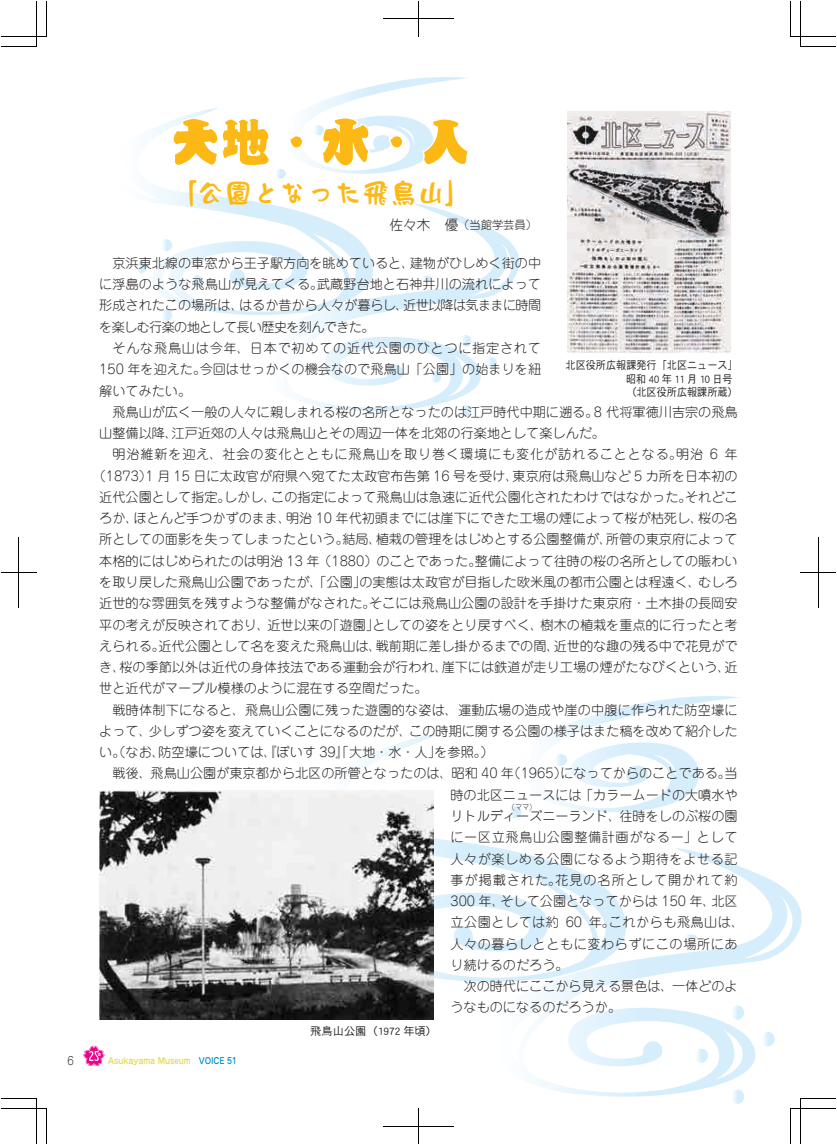
<style>
.page{position:relative;width:837px;height:1145px;background:#fff}
.page>*{position:absolute;margin:0;border:0;box-sizing:border-box;transform-origin:0 0}
.t1{font:50px "DC Kago Moji Std W12";color:#fcb814}
.t2{font:27.5px "DF Ru Lei A Std W9";color:#fcb814}
.t3{font:300 13.12px "Jun 101 Pro";color:#231f20}
.t4{font:300 13.12px "Jun 101 Pro";letter-spacing:.065em;color:#231f20}
.t5{font:300 13.12px "Jun 101 Pro";letter-spacing:.045em;color:#231f20}
.t6{font:300 13.12px "Jun 101 Pro";letter-spacing:.06em;color:#231f20}
.t7{font:300 13.12px "Jun 101 Pro";letter-spacing:-.05em;color:#231f20}
.t8{font:300 13.12px "Jun 101 Pro";letter-spacing:.04em;color:#231f20}
.t9{font:300 13.12px "Jun 101 Pro";letter-spacing:.05em;color:#231f20}
.t10{font:300 13.12px "Jun 101 Pro";letter-spacing:.075em;color:#231f20}
.t11{font:11.25px/13.8px "DFHS Gothic Std W3";color:#231f20;scale:.9 1}
.t12{font:11.25px "DFHS Gothic Std W3";color:#231f20}
.t13{font:300 11.25px "Jun 101 Pro";color:#231f20}
.t14{font:300 11.25px "Jun 101 Pro";color:#231f20;scale:.9 1}
.t15{font:500 8.75px "Jun 34 Pro";color:#e0d84c;scale:.9 1}
.t16{font:300 7.5px "Jun 101 Pro";color:#231f20;scale:.95 1}
.s1{font-size:13.75px}
.s2{color:#008fd5}
</style>
<div class="page">
<svg style="left:733px;top:1097px;width:11px;height:6px"></svg>
<svg style="left:534px;top:848px;width:267px;height:249px"></svg>
<svg style="left:359px;top:733px;width:266px;height:255px"></svg>
<svg style="left:683px;top:934px;width:13px;height:5px"></svg>
<svg style="left:508px;top:702px;width:193px;height:116px"></svg>
<svg style="left:297px;top:204px;width:220px;height:212px"></svg>
<svg style="left:163px;top:318px;width:8px;height:3px"></svg>
<svg style="left:138px;top:108px;width:235px;height:210px"></svg>
<svg style="left:421px;top:276px;width:11px;height:4px"></svg>
<svg style="left:406px;top:77px;width:39px;height:3px"></svg>
<svg style="left:172px;top:117px;width:131px;height:62px"></svg>
<svg style="left:313px;top:117px;width:57px;height:49px"></svg>
<svg style="left:388px;top:137px;width:3px;height:11px"></svg>
<svg style="left:422px;top:123px;width:12px;height:38px"></svg>
<svg style="left:83px;top:1045px;width:21px;height:21px"></svg>
<img style="left:99px;top:790px;width:334px;height:229px">
<img style="left:567px;top:111px;width:163px;height:242px">
<hr style="left:1px;top:1098px;width:35px;height:1px;background:#000">
<hr style="left:1px;top:46px;width:35px;height:1px;background:#000">
<hr style="left:800px;top:1098px;width:35px;height:1px;background:#000">
<hr style="left:800px;top:46px;width:35px;height:1px;background:#000">
<hr style="left:46px;top:1108px;width:1px;height:35px;background:#000">
<hr style="left:790px;top:1108px;width:1px;height:35px;background:#000">
<hr style="left:46px;top:1px;width:1px;height:35px;background:#000">
<hr style="left:790px;top:1px;width:1px;height:35px;background:#000">
<hr style="left:1px;top:36px;width:45px;height:1px;background:#000">
<hr style="left:36px;top:1px;width:1px;height:45px;background:#000">
<hr style="left:790px;top:36px;width:45px;height:1px;background:#000">
<hr style="left:800px;top:1px;width:1px;height:45px;background:#000">
<hr style="left:1px;top:1108px;width:45px;height:1px;background:#000">
<hr style="left:36px;top:1098px;width:1px;height:45px;background:#000">
<hr style="left:790px;top:1108px;width:45px;height:1px;background:#000">
<hr style="left:800px;top:1098px;width:1px;height:45px;background:#000">
<hr style="left:418px;top:1px;width:1px;height:35px;background:#000">
<hr style="left:418px;top:1108px;width:1px;height:35px;background:#000">
<hr style="left:1px;top:572px;width:35px;height:1px;background:#000">
<hr style="left:800px;top:572px;width:35px;height:1px;background:#000">
<hr style="left:383px;top:18px;width:70px;height:1px;background:#000">
<hr style="left:383px;top:1126px;width:70px;height:1px;background:#000">
<hr style="left:18px;top:537px;width:1px;height:70px;background:#000">
<hr style="left:817px;top:537px;width:1px;height:70px;background:#000">
<h1 class="t1" style="left:171px;top:115px;width:301px">大地・水・人</h1>
<h2 class="t2" style="left:169px;top:178px;width:304px">「公園となった飛鳥山」</h2>
<p class="t13" style="left:389px;top:216px;width:149px"><span class="s1">佐々木　優</span>（当館学芸員）</p>
<p class="t3" style="left:99px;top:252px;width:443px">　京浜東北線の車窓から王子駅方向を眺めていると、建物がひしめく街の中</p>
<p class="t3" style="left:99px;top:274px;width:443px">に浮島のような飛鳥山が見えてくる。武蔵野台地と石神井川の流れによって</p>
<p class="t3" style="left:99px;top:295px;width:443px">形成されたこの場所は、はるか昔から人々が暮らし、近世以降は気ままに時間</p>
<p class="t7" style="left:99px;top:316px;width:276px">を楽しむ行楽の地として長い歴史を刻んできた。</p>
<p class="t6" style="left:99px;top:337px;width:443px">　そんな飛鳥山は今年、日本で初めての近代公園のひとつに指定されて</p>
<p class="t3" style="left:99px;top:359px;width:443px">150 年を迎えた。今回はせっかくの機会なので飛鳥山「公園」の始まりを紐</p>
<p class="t3" style="left:99px;top:380px;width:93px">解いてみたい。</p>
<p class="t3" style="left:99px;top:401px;width:639px">　飛鳥山が広く一般の人々に親しまれる桜の名所となったのは江戸時代中期に遡る。8 代将軍徳川吉宗の飛鳥</p>
<p class="t3" style="left:99px;top:422px;width:507px">山整備以降、江戸近郊の人々は飛鳥山とその周辺一体を北郊の行楽地として楽しんだ。</p>
<p class="t4" style="left:99px;top:444px;width:639px">　明治維新を迎え、社会の変化とともに飛鳥山を取り巻く環境にも変化が訪れることとなる。明治 6 年</p>
<p class="t3" style="left:93px;top:465px;width:646px">（1873）1 月 15 日に太政官が府県へ宛てた太政官布告第 16 号を受け、東京府は飛鳥山など 5 カ所を日本初の</p>
<p class="t3" style="left:99px;top:486px;width:639px">近代公園として指定。しかし、この指定によって飛鳥山は急速に近代公園化されたわけではなかった。それどこ</p>
<p class="t3" style="left:99px;top:508px;width:639px">ろか、ほとんど手つかずのまま、明治 10 年代初頭までには崖下にできた工場の煙によって桜が枯死し、桜の名</p>
<p class="t3" style="left:99px;top:529px;width:639px">所としての面影を失ってしまったという。結局、植栽の管理をはじめとする公園整備が、所管の東京府によって</p>
<p class="t3" style="left:99px;top:550px;width:639px">本格的にはじめられたのは明治 13 年（1880）のことであった。整備によって往時の桜の名所としての賑わい</p>
<p class="t3" style="left:99px;top:571px;width:639px">を取り戻した飛鳥山公園であったが、「公園」の実態は太政官が目指した欧米風の都市公園とは程遠く、むしろ</p>
<p class="t3" style="left:99px;top:593px;width:639px">近世的な雰囲気を残すような整備がなされた。そこには飛鳥山公園の設計を手掛けた東京府・土木掛の長岡安</p>
<p class="t3" style="left:99px;top:614px;width:639px">平の考えが反映されており、近世以来の「遊園」としての姿をとり戻すべく、樹木の植栽を重点的に行ったと考</p>
<p class="t3" style="left:99px;top:635px;width:639px">えられる。近代公園として名を変えた飛鳥山は、戦前期に差し掛かるまでの間、近世的な趣の残る中で花見がで</p>
<p class="t3" style="left:99px;top:656px;width:639px">き、桜の季節以外は近代の身体技法である運動会が行われ、崖下には鉄道が走り工場の煙がたなびくという、近</p>
<p class="t3" style="left:99px;top:678px;width:330px">世と近代がマーブル模様のように混在する空間だった。</p>
<p class="t3" style="left:99px;top:699px;width:639px">　戦時体制下になると、飛鳥山公園に残った遊園的な姿は、運動広場の造成や崖の中腹に作られた防空壕に</p>
<p class="t3" style="left:99px;top:720px;width:639px">よって、少しずつ姿を変えていくことになるのだが、この時期に関する公園の様子はまた稿を改めて紹介した</p>
<p class="t3" style="left:99px;top:741px;width:395px">い。（なお、防空壕については、『ぼいす 39』「大地・水・人」を参照。）</p>
<p class="t3" style="left:99px;top:763px;width:639px">　戦後、飛鳥山公園が東京都から北区の所管となったのは、昭和 40 年（1965）になってからのことである。当</p>
<p class="t3" style="left:450px;top:784px;width:289px">時の北区ニュースには「カラームードの大噴水や</p>
<p class="t3" style="left:450px;top:805px;width:289px">リトルディーズニーランド、往時をしのぶ桜の園</p>
<p class="t9" style="left:450px;top:826px;width:288px">にー区立飛鳥山公園整備計画がなるー」として</p>
<p class="t5" style="left:450px;top:848px;width:288px">人々が楽しめる公園になるよう期待をよせる記</p>
<p class="t10" style="left:450px;top:869px;width:289px">事が掲載された。花見の名所として開かれて約</p>
<p class="t3" style="left:450px;top:890px;width:289px">300 年、そして公園となってからは 150 年、北区</p>
<p class="t8" style="left:450px;top:912px;width:295px">立公園としては約 60 年。これからも飛鳥山は、</p>
<p class="t5" style="left:450px;top:933px;width:288px">人々の暮らしとともに変わらずにこの場所にあ</p>
<p class="t3" style="left:450px;top:954px;width:120px">り続けるのだろう。</p>
<p class="t3" style="left:450px;top:975px;width:289px">　次の時代にここから見える景色は、一体どのよ</p>
<p class="t3" style="left:450px;top:997px;width:172px">うなものになるのだろうか。</p>
<p class="t11" style="left:626px;top:358px;width:126px;text-indent:-61px">北区役所広報課発行「北区ニュース」昭和40年11月10日号（北区役所広報課所蔵）</p>
<p class="t16" style="left:507px;top:801px;width:32px">（ママ）</p>
<p class="t14" style="left:67px;top:1051px;width:9px">6</p>
<p class="t15" style="left:108px;top:1053px;width:145px">Asukayama Museum <span class="s2">VOICE 51</span></p>
<p class="t12" style="left:310px;top:1024px;width:128px">飛鳥山公園（1972 年頃）</p>
</div>
